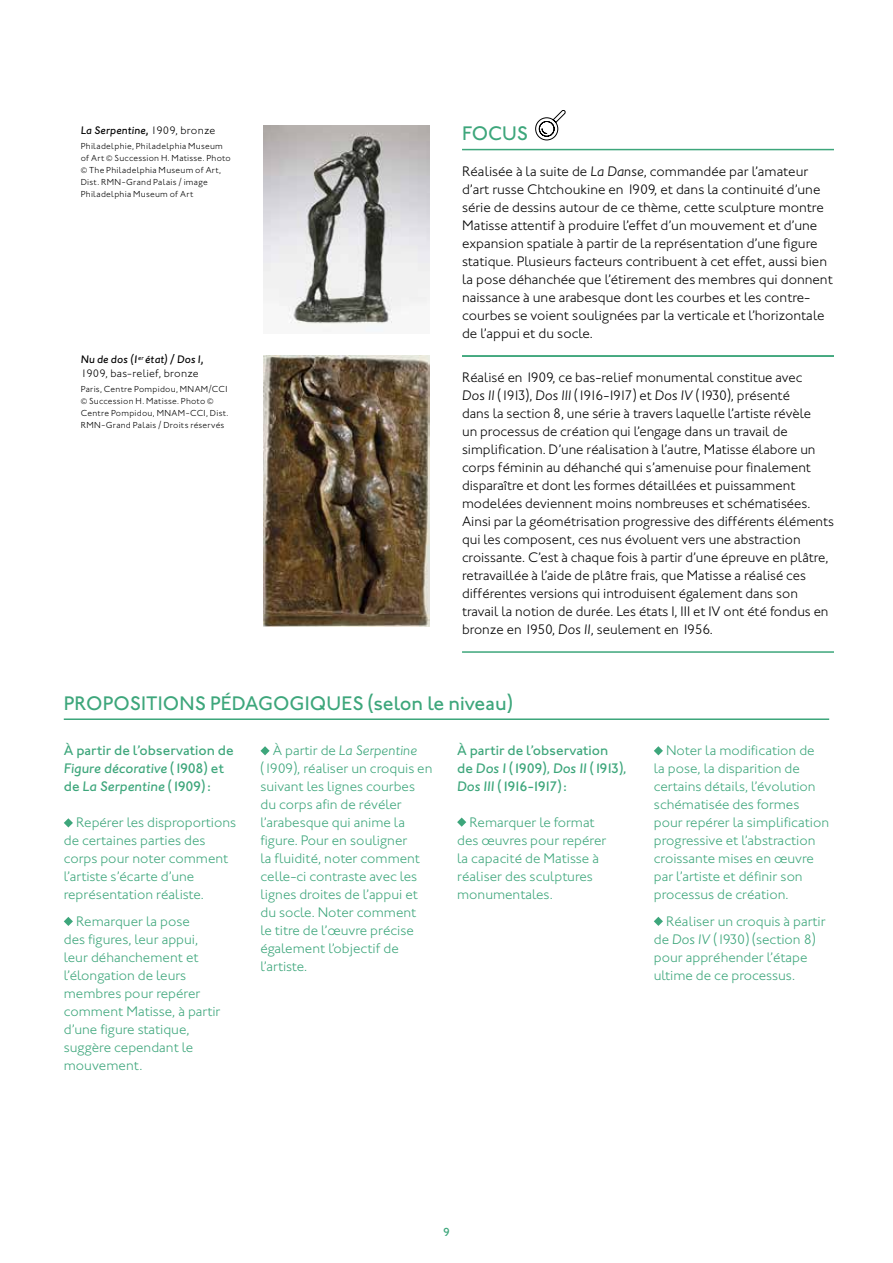
<style>
.page{position:relative;width:893px;height:1263px;background:#fff}
.page>*{position:absolute;margin:0;border:0;box-sizing:border-box;transform-origin:0 0}
.t1{font:500 20.25px "Johnston ITC";color:#3da67b}
.t2{font:300 14.25px/18px "Johnston ITC";color:#000}
.t3{font:300 14.25px/18px "Johnston ITC";color:#3da67b}
.t4{font:500 14.25px/18px "Johnston ITC";letter-spacing:-.005em;color:#3da67b}
.t5{font:italic 500 14.25px/18px "Johnston ITC Pro";color:#3da67b}
.t6{font:italic 300 14.25px "Johnston ITC Pro";color:#3da67b}
.t7{font:500 12px "Johnston ITC";color:#3da67b}
.t8{font:italic 500 11.25px "Johnston ITC Pro";letter-spacing:.015em;color:#000}
.t9{font:300 11.25px "Johnston ITC";letter-spacing:.015em;color:#000}
.t10{font:300 9px/12px "Johnston ITC";letter-spacing:.03em;color:#000}
.s1{font-family:"Johnston ITC";font-weight:300;font-style:normal}
.s2{font-family:"Johnston ITC Pro";font-style:italic}
.s3{font-family:"Johnston ITC";font-style:normal}
</style>
<div class="page">
<img style="left:264px;top:126px;width:165px;height:206px">
<img style="left:264px;top:355px;width:165px;height:271px">
<hr style="left:462px;top:149px;width:372px;height:1px;background:#3da67b">
<hr style="left:462px;top:355px;width:372px;height:2px;background:#3da67b">
<hr style="left:462px;top:651px;width:372px;height:2px;background:#3da67b">
<svg style="left:535px;top:110px;width:31px;height:31px"></svg>
<svg style="left:64px;top:818px;width:9px;height:9px"></svg>
<svg style="left:64px;top:917px;width:9px;height:9px"></svg>
<svg style="left:260px;top:746px;width:10px;height:9px"></svg>
<svg style="left:457px;top:817px;width:9px;height:10px"></svg>
<svg style="left:654px;top:746px;width:9px;height:9px"></svg>
<svg style="left:654px;top:917px;width:9px;height:9px"></svg>
<hr style="left:64px;top:718px;width:765px;height:2px;background:#3da67b">
<p class="t8" style="left:81px;top:123px;width:136px">La Serpentine, <span class="s1">1909, bronze</span></p>
<p class="t10" style="left:81px;top:140px;width:152px">Philadelphie, Philadelphia Museum of Art © Succession H. Matisse. Photo © The Philadelphia Museum of Art,<br>Dist. RMN-Grand Palais / image<br>Philadelphia Museum of Art</p>
<p class="t8" style="left:81px;top:353px;width:124px">Nu de dos (1<sup>er</sup> état) / Dos I,</p>
<p class="t9" style="left:81px;top:367px;width:120px">1909, bas-relief, bronze</p>
<p class="t10" style="left:81px;top:383px;width:149px">Paris, Centre Pompidou, MNAM/CCI © Succession H. Matisse. Photo © Centre Pompidou, MNAM-CCI, Dist.<br>RMN-Grand Palais / Droits réservés</p>
<h1 class="t1" style="left:462px;top:122px;width:68px">FOCUS</h1>
<p class="t2" style="left:462px;top:163px;width:372px">Réalisée à la suite de <span class="s2">La Danse</span>, commandée par l’amateur d’art russe Chtchoukine en 1909, et dans la continuité d’une série de dessins autour de ce thème, cette sculpture montre Matisse attentif à produire l’effet d’un mouvement et d’une expansion spatiale à partir de la représentation d’une figure statique. Plusieurs facteurs contribuent à cet effet, aussi bien la pose déhanchée que l’étirement des membres qui donnent naissance à une arabesque dont les courbes et les contre&shy;courbes se voient soulignées par la verticale et l’horizontale de l’appui et du socle.</p>
<p class="t2" style="left:462px;top:368px;width:373px">Réalisé en 1909, ce bas-relief monumental constitue avec<br><span class="s2">Dos II</span> (1913), <span class="s2">Dos III</span> (1916-1917) et <span class="s2">Dos IV</span> (1930), présenté<br>dans la section 8, une série à travers laquelle l’artiste révèle<br>un processus de création qui l’engage dans un travail de simplification. D’une réalisation à l’autre, Matisse élabore un corps féminin au déhanché qui s’amenuise pour finalement disparaître et dont les formes détaillées et puissamment modelées deviennent moins nombreuses et schématisées.<br>Ainsi par la géométrisation progressive des différents éléments qui les composent, ces nus évoluent vers une abstraction croissante. C’est à chaque fois à partir d’une épreuve en plâtre, retravaillée à l’aide de plâtre frais, que Matisse a réalisé ces différentes versions qui introduisent également dans son travail la notion de durée. Les états I, III et IV ont été fondus en bronze en 1950, <span class="s2">Dos II</span>, seulement en 1956.</p>
<h1 class="t1" style="left:64px;top:691px;width:451px">PROPOSITIONS PÉDAGOGIQUES (selon le niveau)</h1>
<p class="t4" style="left:64px;top:742px;width:171px">À partir de l’observation de</p>
<p class="t5" style="left:64px;top:760px;width:162px">Figure décorative <span class="s3">(1908) et de</span> La Serpentine <span class="s3">(1909):</span></p>
<p class="t3" style="left:64px;top:814px;width:174px;text-indent:12px">Repérer les disproportions de certaines parties des corps pour noter comment l’artiste s’écarte d’une représentation réaliste.</p>
<p class="t3" style="left:64px;top:912px;width:158px;text-indent:12px">Remarquer la pose<br>des figures, leur appui, leur déhanchement et l’élongation de leurs membres pour repérer comment Matisse, à partir d’une figure statique, suggère cependant le mouvement.</p>
<p class="t6" style="left:273px;top:742px;width:146px"><span class="s3">À partir de</span> La Serpentine</p>
<p class="t3" style="left:260px;top:760px;width:174px">(1909), réaliser un croquis en suivant les lignes courbes du corps afin de révéler l’arabesque qui anime la figure. Pour en souligner<br>la fluidité, noter comment celle-ci contraste avec les lignes droites de l’appui et du socle. Noter comment<br>le titre de l’œuvre précise également l’objectif de l’artiste.</p>
<p class="t4" style="left:457px;top:742px;width:171px">À partir de l’observation de <span class="s2">Dos I</span> (1909), <span class="s2">Dos II</span> (1913),<br><span class="s2">Dos III</span> (1916-1917):</p>
<p class="t3" style="left:457px;top:813px;width:151px;text-indent:12px">Remarquer le format des œuvres pour repérer la capacité de Matisse à réaliser des sculptures monumentales.</p>
<p class="t3" style="left:654px;top:742px;width:177px;text-indent:12px">Noter la modification de la pose, la disparition de certains détails, l’évolution schématisée des formes pour repérer la simplification progressive et l’abstraction croissante mises en œuvre par l’artiste et définir son processus de création.</p>
<p class="t3" style="left:654px;top:912px;width:173px;text-indent:12px">Réaliser un croquis à partir de <span class="s2">Dos IV</span> (1930) (section 8) pour appréhender l’étape ultime de ce processus.</p>
<p class="t7" style="left:443px;top:1224px;width:8px">9</p>
</div>
